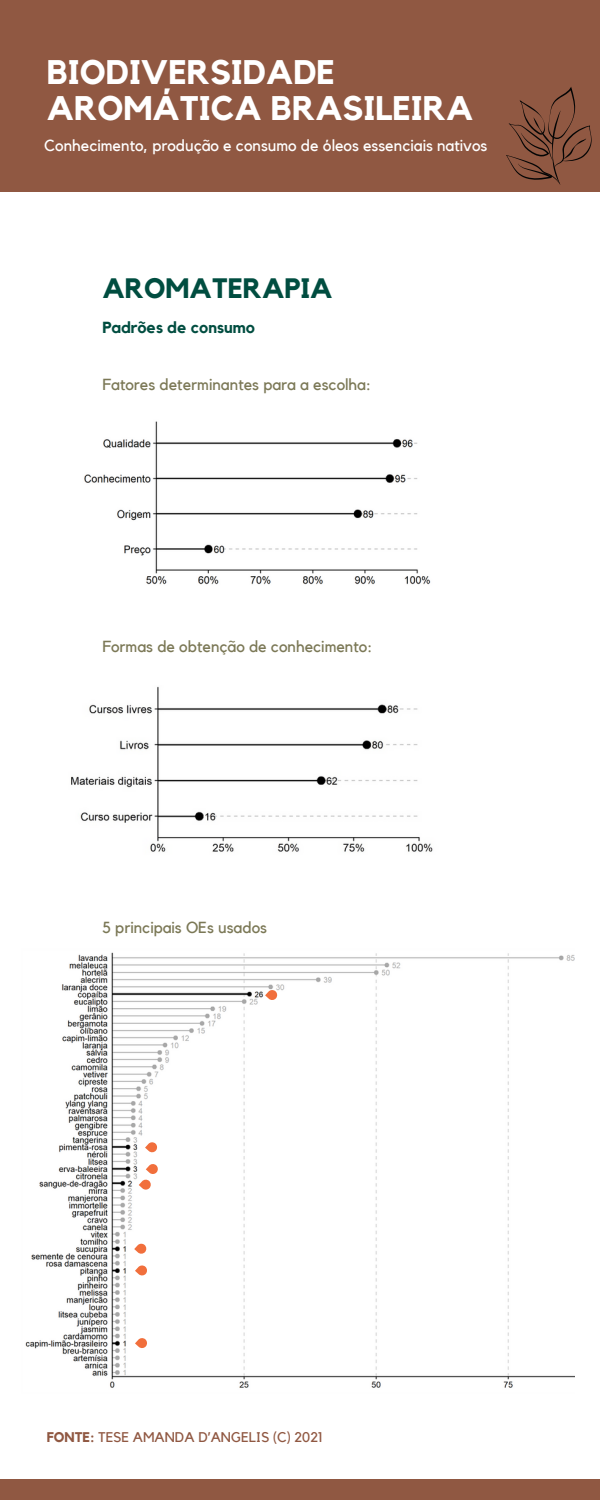
<style>
.page{position:relative;width:600px;height:1500px;background:#fff}
.page>*{position:absolute;margin:0;border:0;box-sizing:border-box;transform-origin:0 0}
.t1{font:700 34px/35.2px "Kollektif";color:#fff}
.t2{font:700 28px "Kollektif";color:#004d40}
.t3{font:16px "Kollektif";color:#7b7856}
.t4{font:16px "Kollektif";color:#fff}
.t5{font:700 16px "Kollektif";color:#004d40}
.t6{font:14px "Kollektif";color:#905842}
.s1{font-weight:700}
</style>
<div class="page">
<div style="left:0;top:0;width:600px;height:192px;background:#905842"></div>
<div style="left:0;top:1479px;width:600px;height:21px;background:#905842"></div>
<svg style="left:506px;top:87px;width:86px;height:98px"></svg>
<img style="left:84px;top:421px;width:347px;height:164px">
<img style="left:71px;top:686px;width:362px;height:166px">
<img style="left:25px;top:952px;width:550px;height:436px">
<svg style="left:265px;top:988px;width:14px;height:14px"></svg>
<svg style="left:145px;top:1140px;width:14px;height:14px"></svg>
<svg style="left:134px;top:1242px;width:14px;height:14px"></svg>
<svg style="left:135px;top:1263px;width:14px;height:15px"></svg>
<svg style="left:135px;top:1336px;width:14px;height:14px"></svg>
<svg style="left:139px;top:1162px;width:21px;height:30px"></svg>
<p class="t1" style="left:47px;top:56px;width:428px">BIODIVERSIDADE<br>AROMÁTICA BRASILEIRA</p>
<p class="t4" style="left:44px;top:138px;width:445px">Conhecimento, produção e consumo de óleos essenciais nativos</p>
<p class="t2" style="left:103px;top:276px;width:232px">AROMATERAPIA</p>
<p class="t5" style="left:103px;top:320px;width:154px">Padrões de consumo</p>
<p class="t3" style="left:103px;top:377px;width:270px">Fatores determinantes para a escolha:</p>
<p class="t3" style="left:103px;top:639px;width:271px">Formas de obtenção de conhecimento:</p>
<p class="t3" style="left:103px;top:920px;width:166px">5 principais OEs usados</p>
<p class="t6" style="left:47px;top:1431px;width:277px"><span class="s1">FONTE:</span> TESE AMANDA D’ANGELIS (C) 2021</p>
</div>
